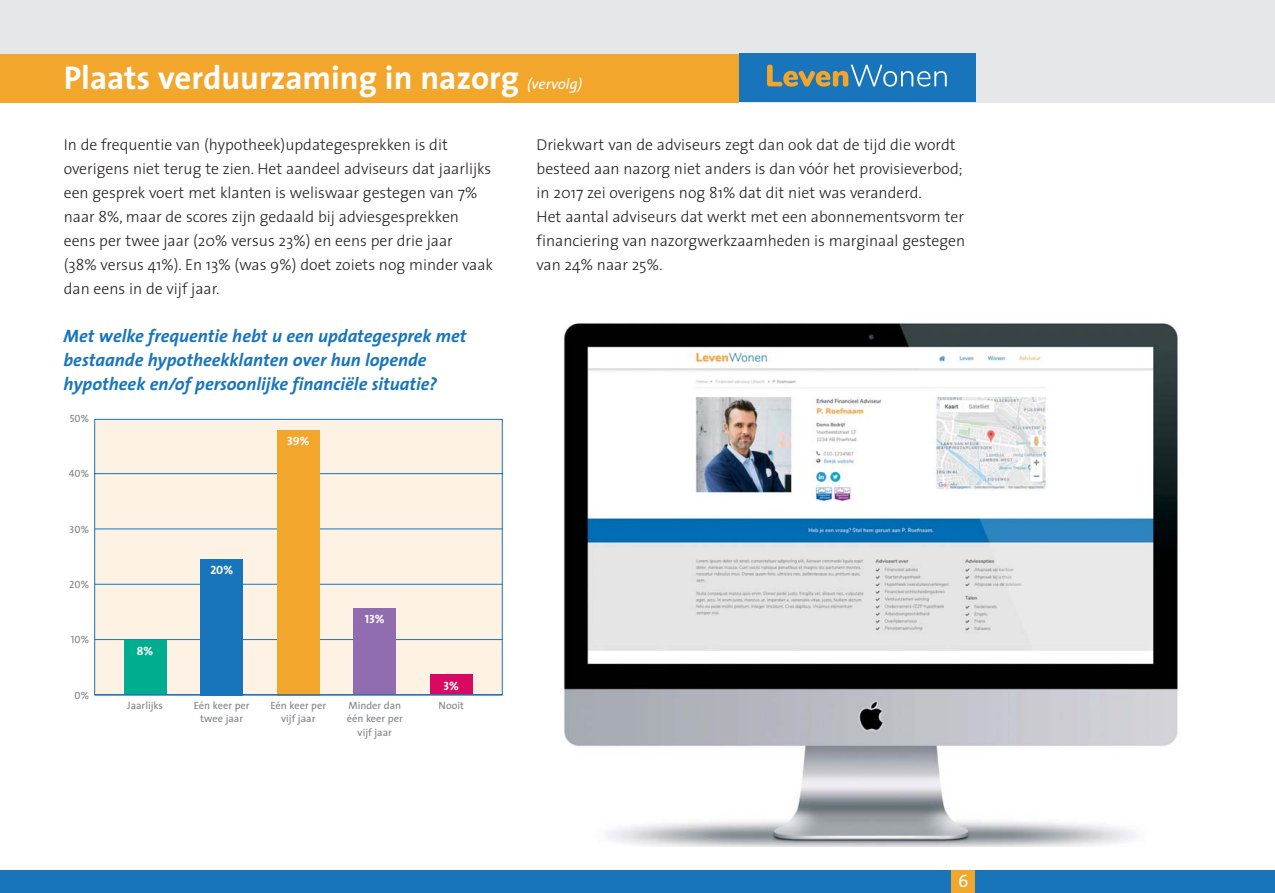
<style>
.page{position:relative;width:1275px;height:893px;background:#fff}
.page>*{position:absolute;margin:0;border:0;box-sizing:border-box;transform-origin:0 0}
.t1{font:700 33px "The Sans";color:#fff}
.t2{font:italic 700 18px/24px "The Sans";color:#1875bc}
.t3{font:18px "The Sans Caps";color:#fff}
.t4{font:300 15.75px/24px "The Sans";color:#231f20}
.t5{font:12px "The Sans Bold Caps";color:#fff}
.t6{font:10.5px/13.5px "The Sans";color:#808285;text-align:center}
.t7{font:10.5px "The Sans Caps";color:#808285}
.s1{font-weight:400;font-style:italic;font-size:15px}
</style>
<div class="page">
<div style="left:0;top:0;width:1275px;height:102px;background:#e6e7e8"></div>
<div style="left:94px;top:419px;width:409px;height:275px;background:#fdf2e4"></div>
<hr style="left:94px;top:639px;width:409px;height:1px;background:#1875bc">
<hr style="left:94px;top:584px;width:409px;height:1px;background:#1875bc">
<hr style="left:94px;top:528px;width:409px;height:1px;background:#1875bc">
<div style="left:124px;top:640px;width:42px;height:54px;background:#00ad8e"></div>
<div style="left:200px;top:559px;width:43px;height:136px;background:#1875bc"></div>
<div style="left:277px;top:430px;width:43px;height:265px;background:#f2a62c"></div>
<div style="left:354px;top:607px;width:42px;height:87px;background:#916caf"></div>
<div style="left:430px;top:674px;width:43px;height:21px;background:#d90861"></div>
<hr style="left:94px;top:694px;width:409px;height:1px;background:#1875bc">
<div style="left:0;top:54px;width:739px;height:48px;background:#f2a62c"></div>
<div style="left:739px;top:54px;width:236px;height:48px;background:#1875bc"></div>
<svg style="left:767px;top:65px;width:180px;height:22px"></svg>
<div style="left:0;top:870px;width:1275px;height:22px;background:#1875bc"></div>
<img style="left:563px;top:323px;width:615px;height:523px">
<div style="left:951px;top:870px;width:24px;height:22px;background:#f2a62c"></div>
<h1 class="t1" style="left:64px;top:66px;width:520px">Plaats verduurzaming in nazorg <span class="s1">(vervolg)</span></h1>
<p class="t4" style="left:64px;top:134px;width:431px">In de frequentie van (hypotheek)updategesprekken is dit overigens niet terug te zien. Het aandeel adviseurs dat jaarlijks een gesprek voert met klanten is weliswaar gestegen van 7% naar 8%, maar de scores zijn gedaald bij adviesgesprekken eens per twee jaar (20% versus 23%) en eens per drie jaar<br>(38% versus 41%). En 13% (was 9%) doet zoiets nog minder vaak dan eens in de vijf jaar.</p>
<p class="t2" style="left:64px;top:326px;width:405px">Met welke frequentie hebt u een updategesprek met bestaande hypotheekklanten over hun lopende hypotheek en/of persoonlijke financiële situatie?</p>
<p class="t7" style="left:70px;top:412px;width:21px">50%</p>
<p class="t7" style="left:69px;top:467px;width:22px">40%</p>
<p class="t7" style="left:69px;top:523px;width:21px">30%</p>
<p class="t7" style="left:69px;top:578px;width:21px">20%</p>
<p class="t7" style="left:71px;top:633px;width:20px">10%</p>
<p class="t7" style="left:75px;top:688px;width:16px">0%</p>
<p class="t5" style="left:287px;top:434px;width:24px">39%</p>
<p class="t5" style="left:137px;top:644px;width:18px">8%</p>
<p class="t6" style="left:127px;top:699px;width:37px">Jaarlijks</p>
<p class="t5" style="left:210px;top:563px;width:24px">20%</p>
<p class="t5" style="left:365px;top:611px;width:21px">13%</p>
<p class="t6" style="left:194px;top:699px;width:57px">Eén keer per twee jaar</p>
<p class="t6" style="left:270px;top:699px;width:57px">Eén keer per vijf jaar</p>
<p class="t6" style="left:347px;top:699px;width:58px">Minder dan één keer per vijf jaar</p>
<p class="t5" style="left:444px;top:678px;width:17px">3%</p>
<p class="t6" style="left:439px;top:699px;width:27px">Nooit</p>
<p class="t4" style="left:537px;top:134px;width:430px">Driekwart van de adviseurs zegt dan ook dat de tijd die wordt besteed aan nazorg niet anders is dan vóór het provisieverbod; in 2017 zei overigens nog 81% dat dit niet was veranderd.<br>Het aantal adviseurs dat werkt met een abonnementsvorm ter financiering van nazorgwerkzaamheden is marginaal gestegen van 24% naar 25%.</p>
<p class="t3" style="left:958px;top:870px;width:12px">6</p>
</div>
